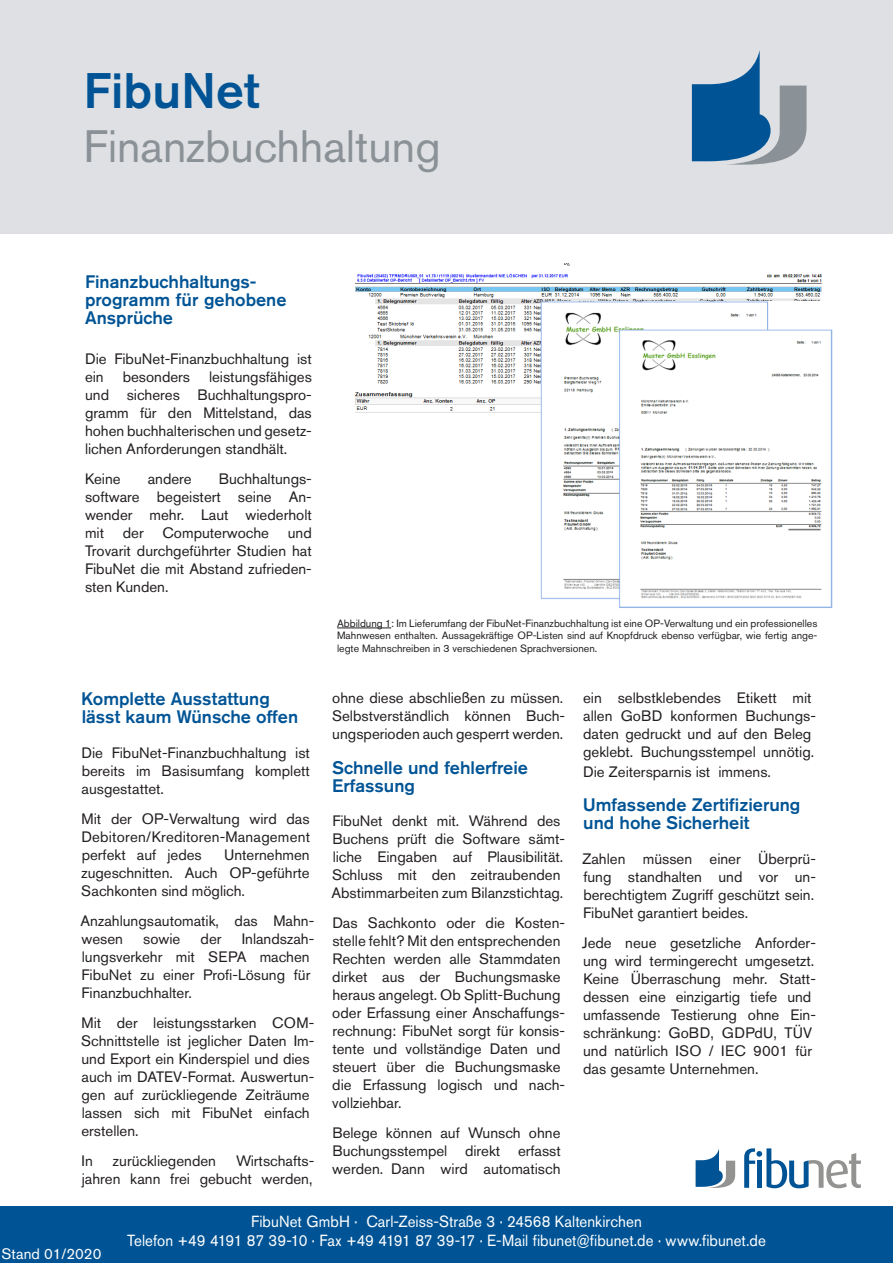
<style>
.page{position:relative;width:893px;height:1263px;background:#fff}
.page>*{position:absolute;margin:0;border:0;box-sizing:border-box;transform-origin:0 0}
.head_light{font:500 49.5px "Akzidenz Grotesk BE";color:#005495}
.head_light-2{font:45px "Akzidenz Grotesk BE";color:#8a9297}
.fließtextheads{font:500 18px/18px "Akzidenz Grotesk BE";color:#005495}
.t1{font:16.05px/19.2px "Akzidenz Grotesk BE";letter-spacing:.005em;color:#fff;text-align:center;scale:.94 1}
.t2{font:15px/18px "Akzidenz Grotesk BE";color:#231f20}
.t3{font:15px "Akzidenz Grotesk BE";color:#fff}
.t4{font:10.5px/12.6px "Akzidenz Grotesk BE";color:#231f20;text-align:justify}
</style>
<div class="page">
<div style="left:0;top:1206px;width:893px;height:57px;background:#005495"></div>
<svg style="left:744px;top:1148px;width:117px;height:40px"></svg>
<svg style="left:696px;top:1149px;width:39px;height:39px"></svg>
<div style="left:0;top:0;width:893px;height:234px;background:#dee0e3"></div>
<svg style="left:692px;top:50px;width:114px;height:115px"></svg>
<hr style="left:337px;top:628px;width:54px;height:1px;background:#231f20">
<img style="left:355px;top:264px;width:478px;height:344px">
<p class="head_light" style="left:83px;top:60px;width:178px">FibuNet</p>
<p class="head_light-2" style="left:83px;top:120px;width:359px">Finanzbuchhaltung</p>
<p class="fließtextheads" style="left:85px;top:272px;width:203px">Finanzbuchhaltungs&shy;programm für gehobene<br>Ansprüche</p>
<p class="t2" style="left:85px;top:350px;width:228px">Die FibuNet-Finanzbuchhaltung ist ein</p>
<p class="t2" style="left:85px;top:368px;width:228px;text-align:justify;text-indent:124px">leistungsfähiges und sicheres Buchhaltungspro&shy;gramm für den Mittelstand, das hohen buchhalterischen und gesetz&shy;lichen Anforderungen standhält.</p>
<p class="t2" style="left:85px;top:470px;width:37px">Keine</p>
<p class="t2" style="left:148px;top:470px;width:46px">andere</p>
<p class="t2" style="left:123px;top:368px;width:69px">besonders</p>
<p class="t2" style="left:85px;top:470px;width:228px;text-align:justify;text-indent:134px">Buchhaltungs&shy;software begeistert seine An&shy;wender mehr. Laut wiederholt mit der Computerwoche und Trovarit durchgeführter Studien hat FibuNet die mit Abstand zufrieden&shy;sten Kunden.</p>
<p class="fließtextheads" style="left:81px;top:690px;width:218px">Komplette Ausstattung lässt kaum Wünsche offen</p>
<p class="t2" style="left:81px;top:743px;width:230px;text-align:justify">Die FibuNet-Finanzbuchhaltung ist bereits im Basisumfang komplett ausgestattet.</p>
<p class="t2" style="left:81px;top:809px;width:230px;text-align:justify">Mit der OP-Verwaltung wird das Debitoren/Kreditoren-Management perfekt auf jedes</p>
<p class="t2" style="left:81px;top:845px;width:230px;text-align:justify;text-indent:143px">Unternehmen zugeschnitten. Auch OP-geführte Sachkonten sind möglich.</p>
<p class="t2" style="left:81px;top:911px;width:235px">Anzahlungsautomatik, das Mahn&shy;wesen</p>
<p class="t2" style="left:81px;top:929px;width:234px;text-indent:160px">Inlandszah&shy;lungsverkehr mit SEPA machen<br>FibuNet zu einer Profi-Lösung für<br>Finanzbuchhalter.</p>
<p class="t2" style="left:81px;top:1013px;width:234px">Mit der leistungsstarken COM-<br>Schnittstelle ist jeglicher Daten Im&shy;und Export ein Kinderspiel und dies auch im DATEV-Format. Auswertun&shy;gen auf zurückliegende Zeiträume lassen sich mit FibuNet einfach erstellen.</p>
<p class="t2" style="left:82px;top:1151px;width:13px">In</p>
<p class="t2" style="left:113px;top:1151px;width:105px">zurückliegenden</p>
<p class="t2" style="left:143px;top:929px;width:39px">sowie</p>
<p class="t2" style="left:201px;top:929px;width:22px">der</p>
<p class="t2" style="left:82px;top:1151px;width:234px;text-align:right">Wirtschafts-<br>jahren kann frei gebucht werden,</p>
<p class="t4" style="left:337px;top:617px;width:482px">Abbildung 1: Im Lieferumfang der FibuNet-Finanzbuchhaltung ist eine OP-Verwaltung und ein professionelles Mahnwesen enthalten. Aussagekräftige OP-Listen sind auf Knopfdruck ebenso verfügbar, wie fertig ange&shy;legte Mahnschreiben in 3 verschiedenen Sprachversionen.</p>
<p class="t2" style="left:332px;top:689px;width:233px">ohne diese abschließen zu müssen.</p>
<p class="t2" style="left:332px;top:707px;width:234px">Selbstverständlich können Buch&shy;ungsperioden auch gesperrt werden.</p>
<p class="fließtextheads" style="left:332px;top:758px;width:197px">Schnelle und fehlerfreie<br>Erfassung</p>
<p class="t2" style="left:331px;top:812px;width:235px">FibuNet denkt mit. Während des Buchens prüft die Software sämt&shy;liche Eingaben auf Plausibilität.<br>Schluss mit den zeitraubenden Abstimmarbeiten zum Bilanzstichtag.</p>
<p class="t2" style="left:332px;top:914px;width:234px">Das Sachkonto oder die Kosten&shy;stelle fehlt? Mit den entsprechenden<br>Rechten werden alle Stammdaten dirket aus der Buchungsmaske heraus angelegt. Ob Splitt-Buchung oder Erfassung einer Anschaffungs&shy;rechnung: FibuNet sorgt für konsis&shy;tente und vollständige Daten und steuert über die Buchungsmaske die Erfassung logisch und nach&shy;vollziehbar.</p>
<p class="t2" style="left:332px;top:1124px;width:230px;text-align:justify">Belege können auf Wunsch ohne Buchungsstempel direkt erfasst werden. Dann wird automatisch</p>
<p class="t2" style="left:583px;top:689px;width:234px">ein selbstklebendes Etikett mit allen GoBD konformen Buchungs&shy;daten gedruckt und auf den Beleg geklebt. Buchungsstempel unnötig.</p>
<p class="t2" style="left:583px;top:762px;width:189px">Die Zeitersparnis ist immens.</p>
<p class="fließtextheads" style="left:583px;top:795px;width:219px">Umfassende Zertifizierung und hohe Sicherheit</p>
<p class="t2" style="left:582px;top:849px;width:235px;text-align:justify">Zahlen müssen einer Überprü&shy;fung standhalten und vor un&shy;berechtigtem Zugriff geschützt sein.<br>FibuNet garantiert beides.</p>
<p class="t2" style="left:582px;top:933px;width:235px">Jede neue gesetzliche Anforder&shy;ung wird termingerecht umgesetzt.<br>Keine Überraschung mehr. Statt&shy;dessen eine einzigartig tiefe und umfassende Testierung ohne Ein&shy;schränkung: GoBD, GDPdU, TÜV und natürlich ISO / IEC 9001 für das gesamte Unternehmen.</p>
<p class="t3" style="left:2px;top:1244px;width:101px">Stand 01/2020</p>
<p class="t1" style="left:127px;top:1212px;width:681px">FibuNet GmbH · Carl-Zeiss-Straße 3 · 24568 Kaltenkirchen<br>Telefon +49 4191 87 39-10 · Fax +49 4191 87 39-17 · E-Mail fibunet@fibunet.de · www.fibunet.de</p>
</div>
